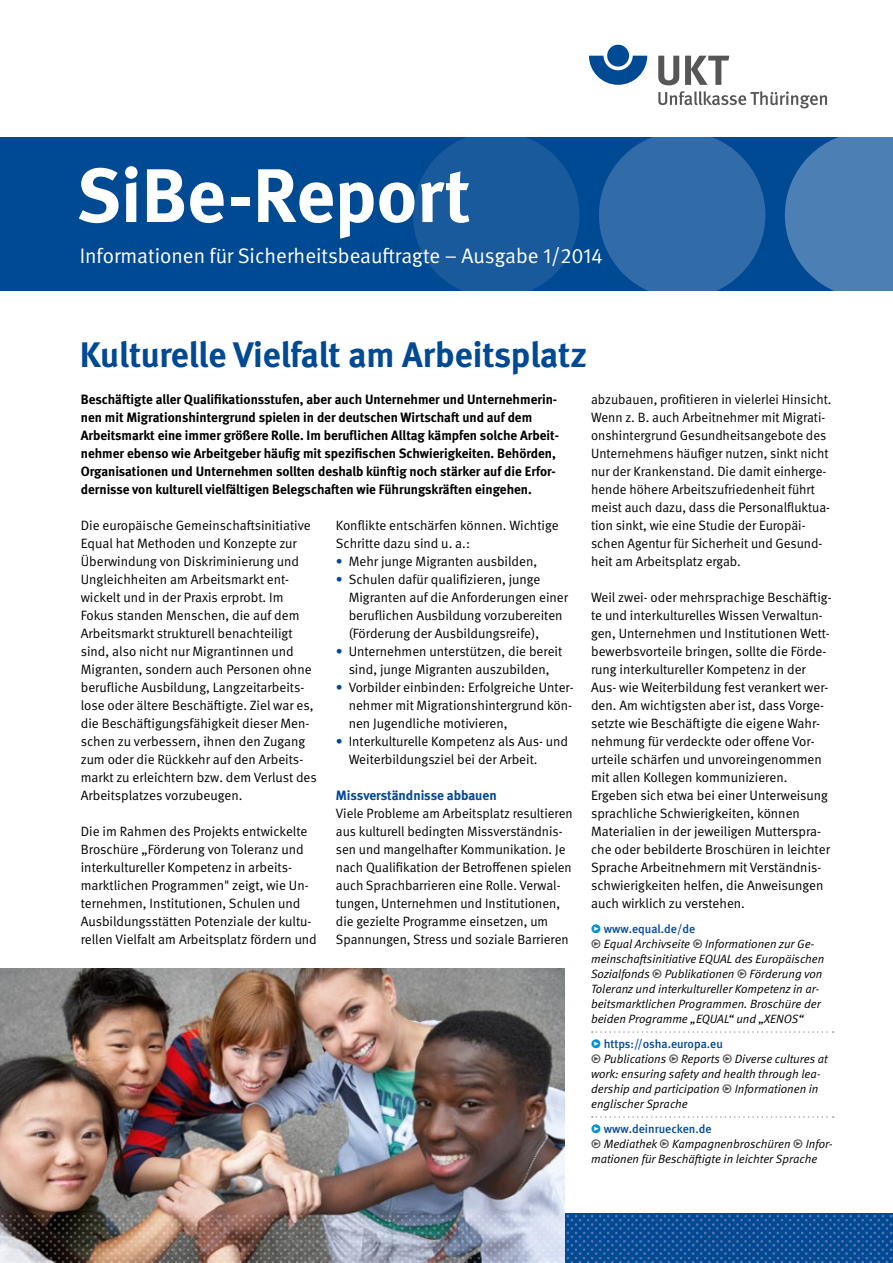
<style>
.page{position:relative;width:893px;height:1263px;background:#fff}
.page>*{position:absolute;margin:0;border:0;box-sizing:border-box;transform-origin:0 0}
.DGUV_Titel_kleiner{font:700 75.9px "DGUV Meta";color:#fff}
.DGUV_Titel{font:700 35.4px "DGUV Meta";color:#004993}
.DGUV_Untertitel{font:21px "DGUV Meta";color:#fff}
.DGUV_GS{font:13.5px/18px "DGUV Meta";color:#000}
.DGUV_GS_Bold{font:700 13.5px/18px "DGUV Meta";color:#000}
.DGUV_ZT{font:700 13.5px "DGUV Meta";letter-spacing:-.005em;color:#004993}
.t1{font:italic 12px/15px "DGUV Meta";color:#000}
.t2{font:500 12px "DGUV Meta";color:#004993}
.s1{font-style:normal;color:#565656}
.s2{color:#004993}
</style>
<div class="page">
<div style="left:0;top:138px;width:893px;height:153px;background:#004993"></div>
<div style="left:413px;top:132px;width:166px;height:166px;background:#195a9d;border-radius:50%"></div>
<div style="left:599px;top:132px;width:166px;height:166px;background:#326ca8;border-radius:50%"></div>
<svg style="left:785px;top:137px;width:108px;height:154px"></svg>
<img style="left:564px;top:1214px;width:329px;height:49px">
<svg style="left:592px;top:1031px;width:242px;height:2px"></svg>
<svg style="left:592px;top:1116px;width:242px;height:2px"></svg>
<img style="left:0;top:968px;width:564px;height:246px">
<img style="left:0;top:1214px;width:564px;height:49px">
<svg style="left:589px;top:56px;width:58px;height:29px"></svg>
<div style="left:607px;top:45px;width:22px;height:22px;background:#004993;border-radius:50%"></div>
<svg style="left:658px;top:56px;width:21px;height:29px"></svg>
<svg style="left:685px;top:56px;width:44px;height:29px"></svg>
<svg style="left:658px;top:91px;width:169px;height:17px"></svg>
<p class="DGUV_Titel_kleiner" style="left:77px;top:151px;width:395px">SiBe-Report</p>
<p class="DGUV_Untertitel" style="left:80px;top:244px;width:524px">Informationen für Sicherheitsbeauftragte – Ausgabe 1/2014</p>
<p class="DGUV_Titel" style="left:80px;top:334px;width:509px">Kulturelle Vielfalt am Arbeitsplatz</p>
<p class="DGUV_GS_Bold" style="left:81px;top:390px;width:480px">Beschäftigte aller Qualifikationsstufen, aber auch Unternehmer und Unternehmerin&shy;nen mit Migrationshintergrund spielen in der deutschen Wirtschaft und auf dem Arbeitsmarkt eine immer größere Rolle. Im beruflichen Alltag kämpfen solche Arbeit&shy;nehmer ebenso wie Arbeitgeber häufig mit spezifischen Schwierigkeiten. Behörden, Organisationen und Unternehmen sollten deshalb künftig noch stärker auf die Erfor&shy;dernisse von kulturell vielfältigen Belegschaften wie Führungskräften eingehen.</p>
<p class="DGUV_GS" style="left:81px;top:516px;width:238px">Die europäische Gemeinschaftsinitiative Equal hat Methoden und Konzepte zur Überwindung von Diskriminierung und Ungleichheiten am Arbeitsmarkt ent&shy;wickelt und in der Praxis erprobt. Im Fokus standen Menschen, die auf dem Arbeitsmarkt strukturell benachteiligt sind, also nicht nur Migrantinnen und Migranten, sondern auch Personen ohne berufliche Ausbildung, Langzeitarbeits&shy;lose oder ältere Beschäftigte. Ziel war es, die Beschäftigungsfähigkeit dieser Men&shy;schen zu verbessern, ihnen den Zugang zum oder die Rückkehr auf den Arbeits&shy;markt zu erleichtern bzw. dem Verlust des Arbeitsplatzes vorzubeugen.</p>
<p class="DGUV_GS" style="left:81px;top:822px;width:238px">Die im Rahmen des Projekts entwickelte Broschüre „Förderung von Toleranz und interkultureller Kompetenz in arbeits&shy;marktlichen Programmen" zeigt, wie Un&shy;ternehmen, Institutionen, Schulen und Ausbildungsstätten Potenziale der kultu&shy;rellen Vielfalt am Arbeitsplatz fördern und</p>
<p class="DGUV_GS" style="left:591px;top:390px;width:242px">abzubauen, profitieren in vielerlei Hinsicht.<br>Wenn z. B. auch Arbeitnehmer mit Migrati&shy;onshintergrund Gesundheitsangebote des Unternehmens häufiger nutzen, sinkt nicht nur der Krankenstand. Die damit einherge&shy;hende höhere Arbeitszufriedenheit führt meist auch dazu, dass die Personalfluktua&shy;tion sinkt, wie eine Studie der Europäi&shy;schen Agentur für Sicherheit und Gesund&shy;heit am Arbeitsplatz ergab.</p>
<p class="DGUV_GS" style="left:591px;top:588px;width:242px">Weil zwei- oder mehrsprachige Beschäftig&shy;te und interkulturelles Wissen Verwaltun&shy;gen, Unternehmen und Institutionen Wett&shy;bewerbsvorteile bringen, sollte die Förde&shy;rung interkultureller Kompetenz in der Aus- wie Weiterbildung fest verankert wer&shy;den. Am wichtigsten aber ist, dass Vorge&shy;setzte wie Beschäftigte die eigene Wahr&shy;nehmung für verdeckte oder offene Vor&shy;urteile schärfen und unvoreingenommen mit allen Kollegen kommunizieren.<br>Ergeben sich etwa bei einer Unterweisung sprachliche Schwierigkeiten, können Materialien in der jeweiligen Mutterspra&shy;che oder bebilderte Broschüren in leichter Sprache Arbeitnehmern mit Verständnis&shy;schwierigkeiten helfen, die Anweisungen auch wirklich zu verstehen.</p>
<p class="t2" style="left:604px;top:922px;width:93px">www.equal.de/de</p>
<p class="t1" style="left:591px;top:936px;width:235px;text-indent:13px">Equal Archivseite <span class="s1">•</span> Informationen zur Ge&shy;meinschaftsinitiative EQUAL des Europäischen Sozialfonds <span class="s1">•</span> Publikationen <span class="s1">•</span> Förderung von Toleranz und interkultureller Kompetenz in ar&shy;beitsmarktlichen Programmen. Broschüre der beiden Programme „EQUAL“ und „XENOS“</p>
<p class="t2" style="left:604px;top:1037px;width:120px">https://osha.europa.eu</p>
<p class="t1" style="left:591px;top:1051px;width:238px;text-indent:13px">Publications <span class="s1">•</span> Reports <span class="s1">•</span> Diverse cultures at work: ensuring safety and health through lea&shy;dership and participation <span class="s1">•</span> Informationen in englischer Sprache</p>
<p class="t2" style="left:604px;top:1122px;width:109px">www.deinruecken.de</p>
<p class="t1" style="left:591px;top:1136px;width:243px;text-indent:13px">Mediathek <span class="s1">•</span> Kampagnenbroschüren <span class="s1">•</span> Infor&shy;mationen für Beschäftigte in leichter Sprache</p>
<p class="DGUV_GS" style="left:336px;top:516px;width:224px">Konflikte entschärfen können. Wichtige<br>Schritte dazu sind u. a.:</p>
<p class="DGUV_GS" style="left:336px;top:552px;width:203px"><span class="s2">•</span> Mehr junge Migranten ausbilden,</p>
<p class="DGUV_GS" style="left:349px;top:570px;width:221px;text-indent:-13px"><span class="s2">•</span> Schulen dafür qualifizieren, junge Migranten auf die Anforderungen einer beruflichen Ausbildung vorzubereiten (Förderung der Ausbildungsreife),</p>
<p class="DGUV_GS" style="left:336px;top:642px;width:228px;text-align:center"><span class="s2">•</span> Unternehmen unterstützen, die bereit sind, junge Migranten auszubilden,</p>
<p class="DGUV_GS" style="left:349px;top:678px;width:226px;text-align:justify;text-indent:-13px"><span class="s2">•</span> Vorbilder einbinden: Erfolgreiche Unter&shy;nehmer mit Migrationshintergrund kön&shy;nen Jugendliche motivieren,</p>
<p class="DGUV_GS" style="left:349px;top:732px;width:221px;text-indent:-13px"><span class="s2">•</span> Interkulturelle Kompetenz als Aus- und<br>Weiterbildungsziel bei der Arbeit.</p>
<p class="DGUV_ZT" style="left:336px;top:787px;width:162px">Missverständnisse abbauen</p>
<p class="DGUV_GS" style="left:336px;top:804px;width:238px">Viele Probleme am Arbeitsplatz resultieren aus kulturell bedingten Missverständnis&shy;sen und mangelhafter Kommunikation. Je nach Qualifikation der Betroffenen spielen auch Sprachbarrieren eine Rolle. Verwal&shy;tungen, Unternehmen und Institutionen, die gezielte Programme einsetzen, um Spannungen, Stress und soziale Barrieren</p>
</div>
